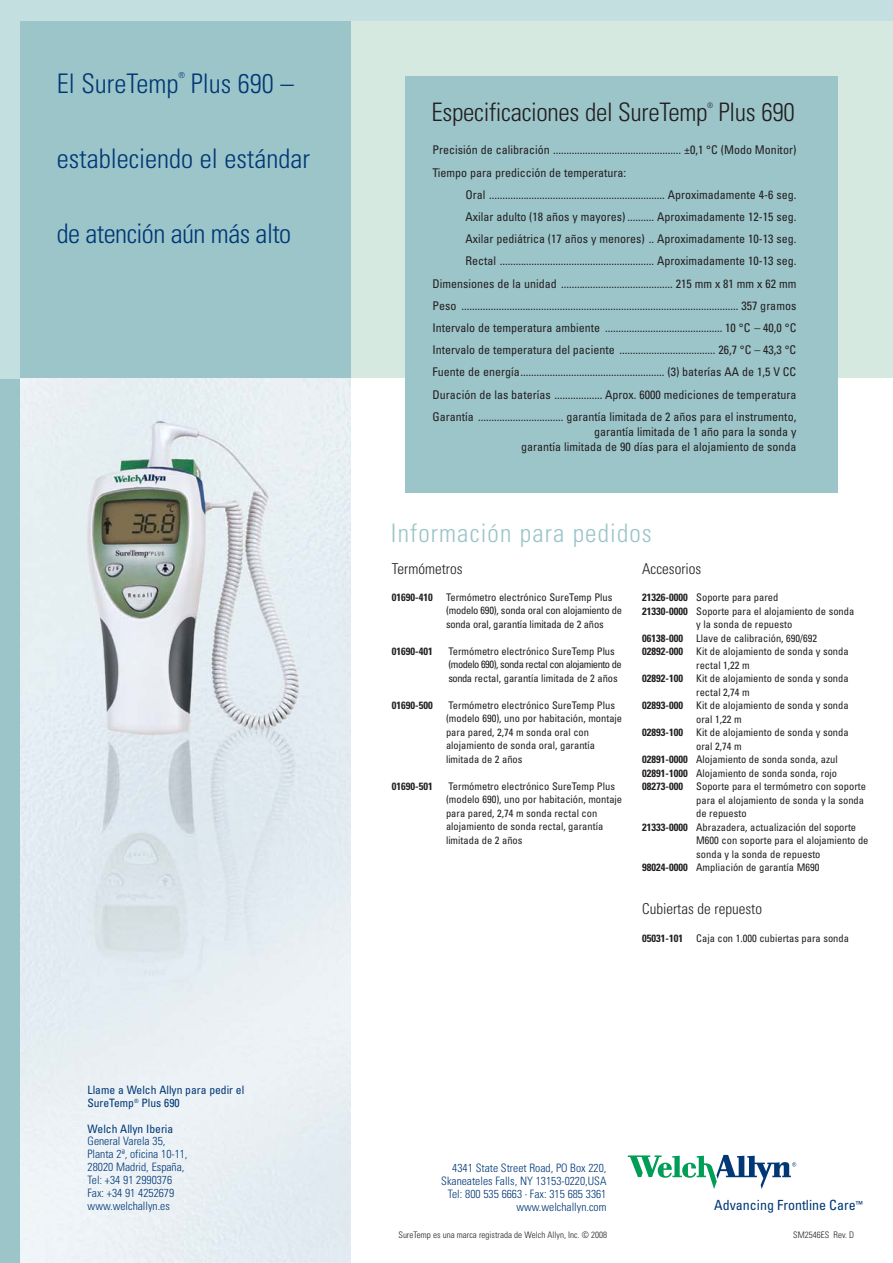
<style>
.page{position:relative;width:893px;height:1263px;background:#fff}
.page>*{position:absolute;margin:0;border:0;box-sizing:border-box;transform-origin:0 0}
.t1{font:300 condensed 27px "Univers";color:#003876}
.t2{font:300 condensed 27px "Univers";letter-spacing:-.02em;color:#003876}
.t3{font:300 condensed 25.5px "Univers";letter-spacing:-.015em;color:#231f20}
.t4{font:300 condensed 25.5px "Univers";letter-spacing:.045em;color:#9cc5c9}
.t5{font:300 condensed 15px "Univers";color:#231f20}
.t6{font:condensed 13.95px "Univers";color:#003876}
.t7{font:condensed 12px/22.2px "Univers";color:#231f20;text-align:right}
.t8{font:300 condensed 11.55px/12.9px "Univers";color:#003876}
.t9{font:condensed 11.55px/12.9px "Univers";color:#003876}
.t10{font:condensed 10.5px/13.5px "Univers";color:#231f20}
.t11{font:700 condensed 10.5px "Univers";color:#231f20}
.t12{font:300 condensed 9px "Univers";color:#231f20}
.t13{font:300 condensed 8.25px "Univers";color:#003876}
.t14{font:300 condensed 7.5px "Univers";color:#231f20}
.s1{font-weight:700}
</style>
<div class="page">
<div style="left:274px;top:0;width:618px;height:378px;background:#d6e9e1"></div>
<img style="left:20px;top:378px;width:331px;height:885px">
<div style="left:0;top:0;width:351px;height:378px;background:#9cc5c9"></div>
<div style="left:405px;top:76px;width:432px;height:416px;background:#9cc5c9"></div>
<div style="left:0;top:0;width:892px;height:20px;background:#c3dfe0"></div>
<div style="left:0;top:371px;width:20px;height:892px;background:#9cc5c9"></div>
<div style="left:0;top:0;width:20px;height:378px;background:#c3dfe0"></div>
<svg style="left:628px;top:1155px;width:168px;height:34px"></svg>
<h1 class="t1" style="left:57px;top:74px;width:123px">El SureTemp</h1>
<p class="t13" style="left:178px;top:72px;width:8px">®</p>
<h1 class="t1" style="left:191px;top:74px;width:105px">Plus 690 –</h1>
<h1 class="t1" style="left:57px;top:149px;width:254px">estableciendo el estándar</h1>
<h1 class="t2" style="left:57px;top:224px;width:236px">de atención aún más alto</h1>
<p class="t9" style="left:87px;top:1084px;width:158px">Llame a Welch Allyn para pedir el<br>SureTemp<sup>®</sup> Plus 690</p>
<p class="t9" style="left:88px;top:1123px;width:87px">Welch Allyn Iberia</p>
<p class="t8" style="left:87px;top:1136px;width:102px">General Varela 35,<br>Planta 2ª, oficina 10-11,<br>28020 Madrid, España,<br>Tel: +34 91 2990376<br>Fax: +34 91 4252679 www.welchallyn.es</p>
<p class="t14" style="left:707px;top:102px;width:7px">®</p>
<p class="t7" style="left:432px;top:140px;width:365px;text-align:left">Precisión de calibración ................................................ ±0,1 °C (Modo Monitor)<br>Tiempo para predicción de temperatura:</p>
<p class="t7" style="left:432px;top:185px;width:365px">Oral .................................................................. Aproximadamente 4-6 seg.<br>Axilar adulto (18 años y mayores) .......... Aproximadamente 12-15 seg.<br>Axilar pediátrica (17 años y menores) .. Aproximadamente 10-13 seg.<br>Rectal .......................................................... Aproximadamente 10-13 seg.<br>Dimensiones de la unidad .......................................... 215 mm x 81 mm x 62 mm Peso ........................................................................................................ 357 gramos Intervalo de temperatura ambiente ............................................ 10 °C – 40,0 °C Intervalo de temperatura del paciente .................................... 26,7 °C – 43,3 °C Fuente de energía...................................................... (3) baterías AA de 1,5 V CC Duración de las baterías .................. Aprox. 6000 mediciones de temperatura Garantía ................................ garantía limitada de 2 años para el instrumento,</p>
<p class="t7" style="left:521px;top:425px;width:276px;line-height:15px">garantía limitada de 1 año para la sonda y<br>garantía limitada de 90 días para el alojamiento de sonda</p>
<h2 class="t3" style="left:431px;top:103px;width:364px">Especificaciones del SureTemp Plus 690</h2>
<h2 class="t4" style="left:391px;top:523px;width:262px">Información para pedidos</h2>
<p class="t5" style="left:392px;top:563px;width:72px">Termómetros</p>
<p class="t11" style="left:392px;top:593px;width:42px">01690-410</p>
<p class="t10" style="left:446px;top:591px;width:177px">Termómetro electrónico SureTemp Plus (modelo 690), sonda oral con alojamiento de sonda oral, garantía limitada de 2 años</p>
<p class="t11" style="left:392px;top:647px;width:42px">01690-401</p>
<p class="t10" style="left:448px;top:645px;width:175px">Termómetro electrónico SureTemp Plus (modelo 690), sonda rectal con alojamiento de sonda rectal, garantía limitada de 2 años</p>
<p class="t11" style="left:392px;top:701px;width:42px">01690-500</p>
<p class="t10" style="left:446px;top:699px;width:178px">Termómetro electrónico SureTemp Plus (modelo 690), uno por habitación, montaje para pared, 2,74 m sonda oral con alojamiento de sonda oral, garantía limitada de 2 años</p>
<p class="t11" style="left:392px;top:782px;width:42px">01690-501</p>
<p class="t10" style="left:446px;top:780px;width:178px">Termómetro electrónico SureTemp Plus (modelo 690), uno por habitación, montaje para pared, 2,74 m sonda rectal con alojamiento de sonda rectal, garantía limitada de 2 años</p>
<p class="t5" style="left:642px;top:563px;width:61px">Accesorios</p>
<p class="t10" style="left:642px;top:592px;width:138px"><span class="s1">21326-0000</span> Soporte para pared</p>
<p class="t10" style="left:642px;top:605px;width:214px"><span class="s1">21330-0000</span> Soporte para el alojamiento de sonda</p>
<p class="t10" style="left:696px;top:619px;width:97px">y la sonda de repuesto</p>
<p class="t11" style="left:642px;top:634px;width:42px">06138-000</p>
<p class="t10" style="left:696px;top:632px;width:122px">Llave de calibración, 690/692</p>
<p class="t11" style="left:642px;top:648px;width:42px">02892-000</p>
<p class="t10" style="left:696px;top:646px;width:154px">Kit de alojamiento de sonda y sonda rectal 1,22 m</p>
<p class="t11" style="left:642px;top:675px;width:42px">02892-100</p>
<p class="t10" style="left:696px;top:673px;width:154px">Kit de alojamiento de sonda y sonda rectal 2,74 m</p>
<p class="t11" style="left:642px;top:702px;width:42px">02893-000</p>
<p class="t10" style="left:696px;top:700px;width:154px">Kit de alojamiento de sonda y sonda oral 1,22 m</p>
<p class="t11" style="left:642px;top:729px;width:42px">02893-100</p>
<p class="t10" style="left:696px;top:727px;width:154px">Kit de alojamiento de sonda y sonda</p>
<p class="t10" style="left:696px;top:740px;width:47px">oral 2,74 m</p>
<p class="t10" style="left:642px;top:754px;width:197px"><span class="s1">02891-0000</span> Alojamiento de sonda sonda, azul</p>
<p class="t10" style="left:642px;top:767px;width:196px"><span class="s1">02891-1000</span> Alojamiento de sonda sonda, rojo</p>
<p class="t11" style="left:642px;top:783px;width:42px">08273-000</p>
<p class="t10" style="left:696px;top:781px;width:171px">Soporte para el termómetro con soporte</p>
<p class="t10" style="left:696px;top:794px;width:169px">para el alojamiento de sonda y la sonda</p>
<p class="t10" style="left:696px;top:808px;width:52px">de repuesto</p>
<p class="t10" style="left:642px;top:821px;width:215px"><span class="s1">21333-0000</span> Abrazadera, actualización del soporte</p>
<p class="t10" style="left:696px;top:835px;width:174px">M600 con soporte para el alojamiento de</p>
<p class="t10" style="left:696px;top:848px;width:126px">sonda y la sonda de repuesto</p>
<p class="t10" style="left:642px;top:862px;width:179px"><span class="s1">98024-0000</span> Ampliación de garantía M690</p>
<p class="t5" style="left:642px;top:903px;width:121px">Cubiertas de repuesto</p>
<p class="t11" style="left:642px;top:934px;width:42px">05031-101</p>
<p class="t10" style="left:696px;top:932px;width:154px">Caja con 1.000 cubiertas para sonda</p>
<p class="t8" style="left:441px;top:1163px;width:167px;text-align:right">4341 State Street Road, PO Box 220,<br>Skaneateles Falls, NY 13153-0220,USA<br>Tel: 800 535 6663 <sup>•</sup> Fax: 315 685 3361 www.welchallyn.com</p>
<p class="t12" style="left:398px;top:1231px;width:210px">SureTemp es una marca registrada de Welch Allyn, Inc. © 2008</p>
<p class="t6" style="left:714px;top:1200px;width:150px">Advancing Frontline Care<sup>™</sup></p>
<p class="t12" style="left:793px;top:1232px;width:63px">SM2546ES Rev. D</p>
</div>
